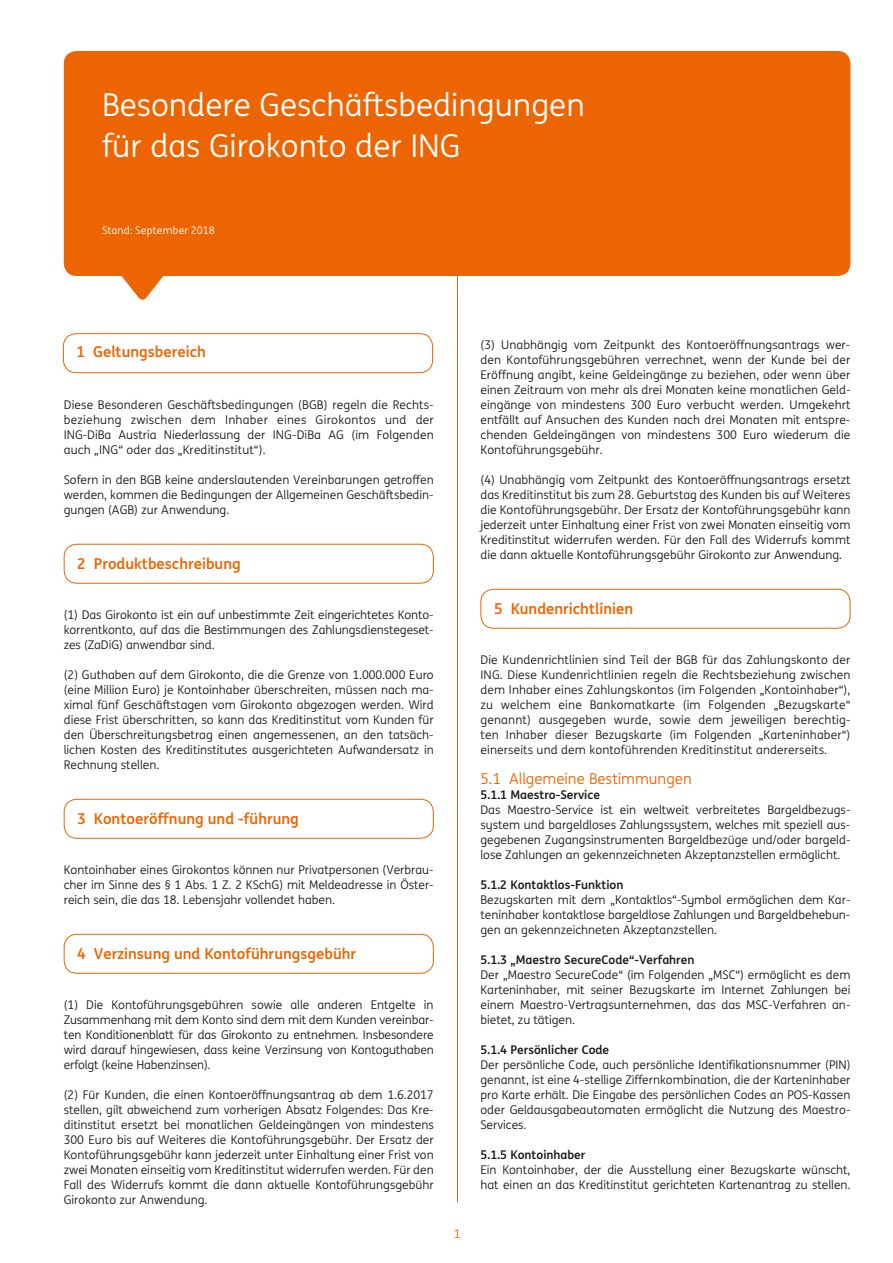
<style>
.page{position:relative;width:893px;height:1263px;background:#fff}
.page>*{position:absolute;margin:0;border:0;box-sizing:border-box;transform-origin:0 0}
.t1{font:31.5px/40.5px "ING Me";color:#fff}
.t2{font:700 15px "ING Me";color:#ec6502}
.t3{font:15px "ING Me";color:#ec6502}
.t4{font:12px/15px "ING Me";color:#1a1a18;text-align:justify}
.t5{font:700 12px "ING Me";color:#1a1a18}
.t6{font:12px "ING Me";color:#ec6502}
.t7{font:10.5px "ING Me";letter-spacing:.015em;color:#fff}
</style>
<div class="page">
<hr style="left:457px;top:54px;width:1px;height:1148px;background:#ec6502">
<div style="left:63px;top:333px;width:370px;height:40px;border:1px solid #ec6502;border-radius:13px"></div>
<div style="left:64px;top:544px;width:370px;height:40px;border:1px solid #ec6502;border-radius:13px"></div>
<div style="left:64px;top:799px;width:370px;height:40px;border:1px solid #ec6502;border-radius:13px"></div>
<div style="left:64px;top:934px;width:370px;height:40px;border:1px solid #ec6502;border-radius:13px"></div>
<div style="left:480px;top:589px;width:370px;height:40px;border:1px solid #ec6502;border-radius:13px"></div>
<div style="left:64px;top:51px;width:786px;height:225px;background:#ec6502;border-radius:13px"></div>
<svg style="left:121px;top:276px;width:43px;height:24px"></svg>
<h1 class="t1" style="left:102px;top:83px;width:484px">Besondere Geschäftsbedingungen für das Girokonto der ING</h1>
<p class="t7" style="left:102px;top:223px;width:114px">Stand: September 2018</p>
<p class="t2" style="left:77px;top:340px;width:131px">1 Geltungsbereich</p>
<p class="t4" style="left:64px;top:396px;width:372px">Diese Besonderen Geschäftsbedingungen (BGB) regeln die Rechts&shy;beziehung zwischen dem Inhaber eines Girokontos und der ING-DiBa Austria Niederlassung der ING-DiBa AG (im Folgenden auch „ING“ oder das „Kreditinstitut“).</p>
<p class="t4" style="left:64px;top:471px;width:371px">Sofern in den BGB keine anderslautenden Vereinbarungen getroffen werden, kommen die Bedingungen der Allgemeinen Geschäftsbedin&shy;gungen (AGB) zur Anwendung.</p>
<p class="t2" style="left:77px;top:552px;width:165px">2 Produktbeschreibung</p>
<p class="t4" style="left:64px;top:606px;width:371px">(1) Das Girokonto ist ein auf unbestimmte Zeit eingerichtetes Konto&shy;korrentkonto, auf das die Bestimmungen des Zahlungsdienstegeset&shy;zes (ZaDiG) anwendbar sind.</p>
<p class="t4" style="left:64px;top:666px;width:371px">(2) Guthaben auf dem Girokonto, die die Grenze von 1.000.000 Euro (eine Million Euro) je Kontoinhaber überschreiten, müssen nach ma&shy;ximal fünf Geschäftstagen vom Girokonto abgezogen werden. Wird diese Frist überschritten, so kann das Kreditinstitut vom Kunden für den Überschreitungsbetrag einen angemessenen, an den tatsäch&shy;lichen Kosten des Kreditinstitutes ausgerichteten Aufwandersatz in Rechnung stellen.</p>
<p class="t2" style="left:77px;top:807px;width:223px">3 Kontoeröffnung und -führung</p>
<p class="t4" style="left:64px;top:861px;width:371px">Kontoinhaber eines Girokontos können nur Privatpersonen (Verbrau&shy;cher im Sinne des § 1 Abs. 1 Z. 2 KSchG) mit Meldeadresse in Öster&shy;reich sein, die das 18. Lebensjahr vollendet haben.</p>
<p class="t2" style="left:77px;top:942px;width:280px">4 Verzinsung und Kontoführungsgebühr</p>
<p class="t4" style="left:64px;top:996px;width:371px">(1) Die Kontoführungsgebühren sowie alle anderen Entgelte in Zusammenhang mit dem Konto sind dem mit dem Kunden vereinbar&shy;ten Konditionenblatt für das Girokonto zu entnehmen. Insbesondere wird darauf hingewiesen, dass keine Verzinsung von Kontoguthaben erfolgt (keine Habenzinsen).</p>
<p class="t4" style="left:64px;top:1086px;width:371px">(2) Für Kunden, die einen Kontoeröffnungsantrag ab dem 1.6.2017 stellen, gilt abweichend zum vorherigen Absatz Folgendes: Das Kre&shy;ditinstitut ersetzt bei monatlichen Geldeingängen von mindestens 300 Euro bis auf Weiteres die Kontoführungsgebühr. Der Ersatz der Kontoführungsgebühr kann jederzeit unter Einhaltung einer Frist von zwei Monaten einseitig vom Kreditinstitut widerrufen werden. Für den Fall des Widerrufs kommt die dann aktuelle Kontoführungsgebühr Girokonto zur Anwendung.</p>
<p class="t6" style="left:454px;top:1225px;width:8px">1</p>
<p class="t4" style="left:480px;top:336px;width:371px">(3) Unabhängig vom Zeitpunkt des Kontoeröffnungsantrags wer&shy;den Kontoführungsgebühren verrechnet, wenn der Kunde bei der Eröffnung angibt, keine Geldeingänge zu beziehen, oder wenn über einen Zeitraum von mehr als drei Monaten keine monatlichen Geld&shy;eingänge von mindestens 300 Euro verbucht werden. Umgekehrt entfällt auf Ansuchen des Kunden nach drei Monaten mit entspre&shy;chenden Geldeingängen von mindestens 300 Euro wiederum die Kontoführungsgebühr.</p>
<p class="t4" style="left:480px;top:471px;width:371px">(4) Unabhängig vom Zeitpunkt des Kontoeröffnungsantrags ersetzt das Kreditinstitut bis zum 28. Geburtstag des Kunden bis auf Weiteres die Kontoführungsgebühr. Der Ersatz der Kontoführungsgebühr kann jederzeit unter Einhaltung einer Frist von zwei Monaten einseitig vom Kreditinstitut widerrufen werden. Für den Fall des Widerrufs kommt die dann aktuelle Kontoführungsgebühr Girokonto zur Anwendung.</p>
<p class="t2" style="left:494px;top:597px;width:141px">5 Kundenrichtlinien</p>
<p class="t4" style="left:480px;top:651px;width:371px">Die Kundenrichtlinien sind Teil der BGB für das Zahlungskonto der ING. Diese Kundenrichtlinien regeln die Rechtsbeziehung zwischen dem Inhaber eines Zahlungskontos (im Folgenden „Kontoinhaber“), zu welchem eine Bankomatkarte (im Folgenden „Bezugskarte“ genannt) ausgegeben wurde, sowie dem jeweiligen berechtig&shy;ten Inhaber dieser Bezugskarte (im Folgenden „Karteninhaber“) einerseits und dem kontoführenden Kreditinstitut andererseits.</p>
<p class="t3" style="left:480px;top:768px;width:213px">5.1 Allgemeine Bestimmungen</p>
<p class="t5" style="left:480px;top:785px;width:121px">5.1.1 Maestro-Service</p>
<p class="t4" style="left:480px;top:801px;width:371px">Das Maestro-Service ist ein weltweit verbreitetes Bargeldbezugs&shy;system und bargeldloses Zahlungssystem, welches mit speziell aus&shy;gegebenen Zugangsinstrumenten Bargeldbezüge und/oder bargeld&shy;lose Zahlungen an gekennzeichneten Akzeptanzstellen ermöglicht.</p>
<p class="t5" style="left:480px;top:875px;width:144px">5.1.2 Kontaktlos-Funktion</p>
<p class="t4" style="left:480px;top:891px;width:371px">Bezugskarten mit dem „Kontaktlos“-Symbol ermöglichen dem Kar&shy;teninhaber kontaktlose bargeldlose Zahlungen und Bargeldbehebun&shy;gen an gekennzeichneten Akzeptanzstellen.</p>
<p class="t5" style="left:480px;top:950px;width:216px">5.1.3 „Maestro SecureCode“-Verfahren</p>
<p class="t4" style="left:480px;top:966px;width:371px">Der „Maestro SecureCode“ (im Folgenden „MSC“) ermöglicht es dem Karteninhaber, mit seiner Bezugskarte im Internet Zahlungen bei einem Maestro-Vertragsunternehmen, das das MSC-Verfahren an&shy;bietet, zu tätigen.</p>
<p class="t5" style="left:480px;top:1040px;width:130px">5.1.4 Persönlicher Code</p>
<p class="t4" style="left:480px;top:1056px;width:371px">Der persönliche Code, auch persönliche Identifikationsnummer (PIN) genannt, ist eine 4-stellige Ziffernkombination, die der Karteninhaber pro Karte erhält. Die Eingabe des persönlichen Codes an POS-Kassen oder Geldausgabeautomaten ermöglicht die Nutzung des Maestro-Services.</p>
<p class="t5" style="left:480px;top:1145px;width:106px">5.1.5 Kontoinhaber</p>
<p class="t4" style="left:480px;top:1161px;width:371px">Ein Kontoinhaber, der die Ausstellung einer Bezugskarte wünscht, hat einen an das Kreditinstitut gerichteten Kartenantrag zu stellen.</p>
</div>
